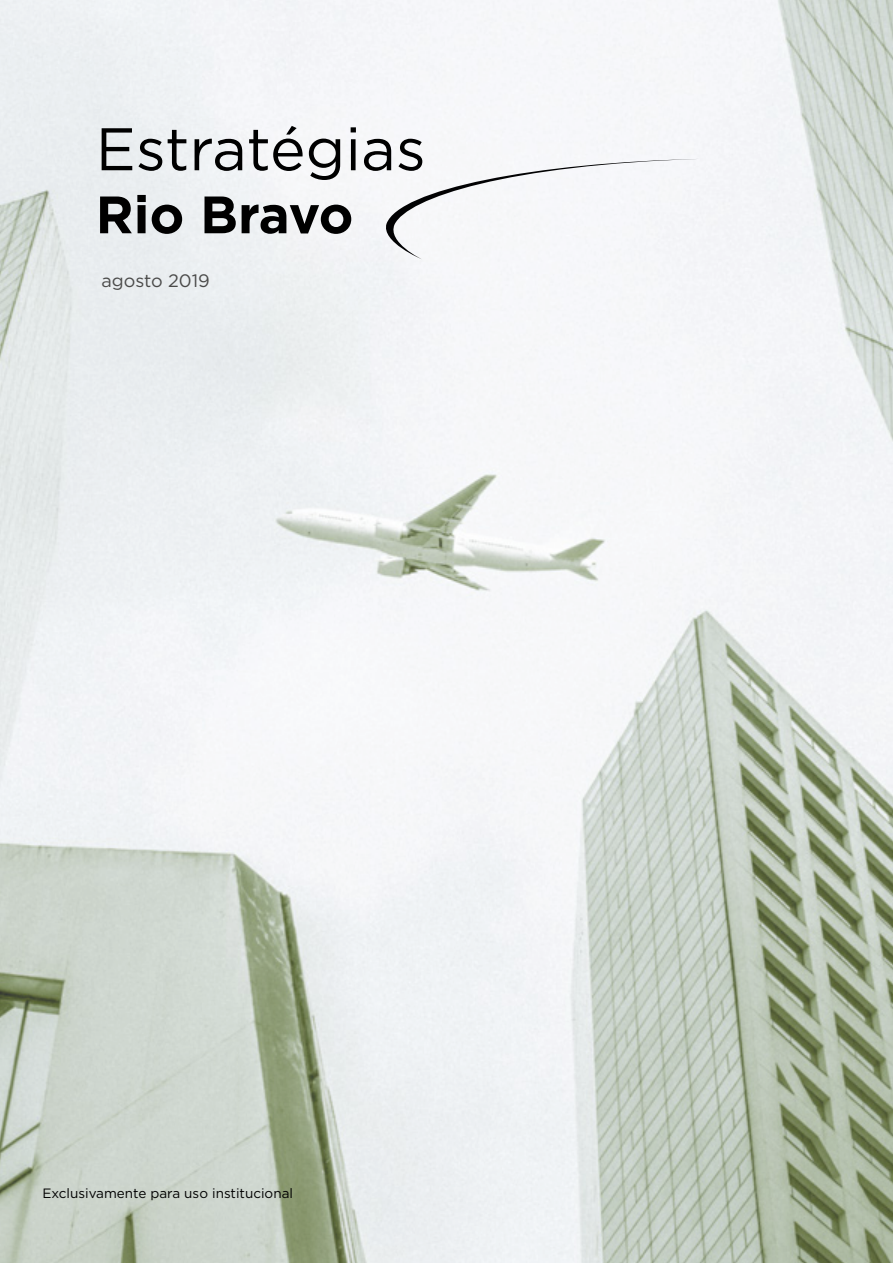
<style>
.page{position:relative;width:893px;height:1263px;background:#fff}
.page>*{position:absolute;margin:0;border:0;box-sizing:border-box;transform-origin:0 0}
.t1{font:60px "Gotham";color:#000}
.t2{font:700 52.5px "Gotham";letter-spacing:-.01em;color:#000}
.t3{font:18px "Gotham";color:#4a4a49}
.t4{font:13.5px "Gotham";color:#000}
</style>
<div class="page">
<img style="left:0;top:0;width:893px;height:1263px">
<div style="left:380px;top:159px;width:320px;height:100px;background:#f6f7f9"></div>
<h1 class="t1" style="left:96px;top:111px;width:332px">Estratégias</h1>
<h2 class="t2" style="left:96px;top:180px;width:259px">Rio Bravo</h2>
<h3 class="t3" style="left:101px;top:269px;width:110px">agosto 2019</h3>
<p class="t4" style="left:43px;top:1184px;width:252px">Exclusivamente para uso institucional</p>
</div>
